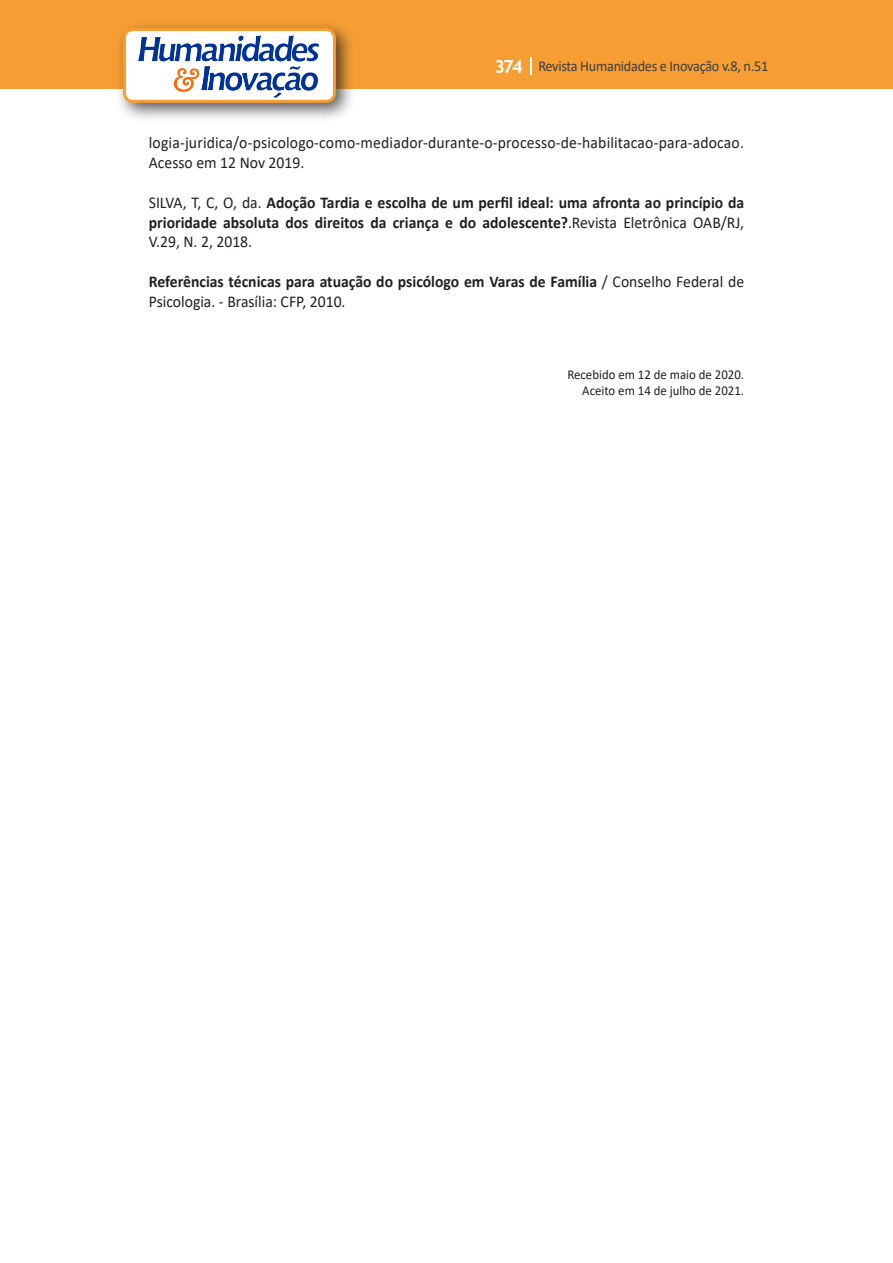
<style>
.page{position:relative;width:893px;height:1263px;background:#fff}
.page>*{position:absolute;margin:0;border:0;box-sizing:border-box;transform-origin:0 0}
.Texto{font:700 16.5px/19.8px "Calibri";color:#231f20;text-align:justify;scale:.95 1}
.Texto-2{font:16.5px/19.8px "Calibri";letter-spacing:.01em;color:#231f20;scale:.95 1}
.t1{font:15px "Calibri";letter-spacing:-.02em;color:#3e3e3f;scale:.95 1}
.Texto-3{font:13.5px "Calibri";color:#231f20;scale:.95 1}
.s1{font-family:"Trebuchet MS";font-weight:700;font-size:18px;color:#fff}
.s2{font-weight:400}
</style>
<div class="page">
<div style="left:0;top:0;width:893px;height:88px;background:#f69e34"></div>
<svg style="left:530px;top:57px;width:2px;height:18px"></svg>
<div style="left:115px;top:20px;width:241px;height:103px;background:#231f20;opacity:.75"></div>
<div style="left:125px;top:30px;width:209px;height:71px;background:#fff;border-radius:9px"></div>
<img style="left:138px;top:35px;width:181px;height:62px">
<div style="left:123px;top:28px;width:213px;height:75px;border:3px solid #f69e34;border-radius:9px"></div>
<p class="t1" style="left:495px;top:56px;width:290px"><span class="s1">374</span> Revista Humanidades e Inovação v.8, n.51</p>
<p class="Texto-2" style="left:149px;top:133px;width:628px">logia-juridica/o-psicologo-como-mediador-durante-o-processo-de-habilitacao-para-adocao.<br>Acesso em 12 Nov 2019.</p>
<p class="Texto" style="left:149px;top:192px;width:628px"><span class="s2">SILVA, T, C, O, da.</span> Adoção Tardia e escolha de um perfil ideal: uma afronta ao princípio da prioridade absoluta dos direitos da criança e do adolescente?<span class="s2">.Revista Eletrônica OAB/RJ, V.29, N. 2, 2018.</span></p>
<p class="Texto" style="left:149px;top:271px;width:628px">Referências técnicas para atuação do psicólogo em Varas de Família <span class="s2">/ Conselho Federal de<br>Psicologia. - Brasília: CFP, 2010.</span></p>
<p class="Texto-3" style="left:567px;top:365px;width:188px">Recebido em 12 de maio de 2020.</p>
<p class="Texto-3" style="left:582px;top:381px;width:172px">Aceito em 14 de julho de 2021.</p>
</div>
